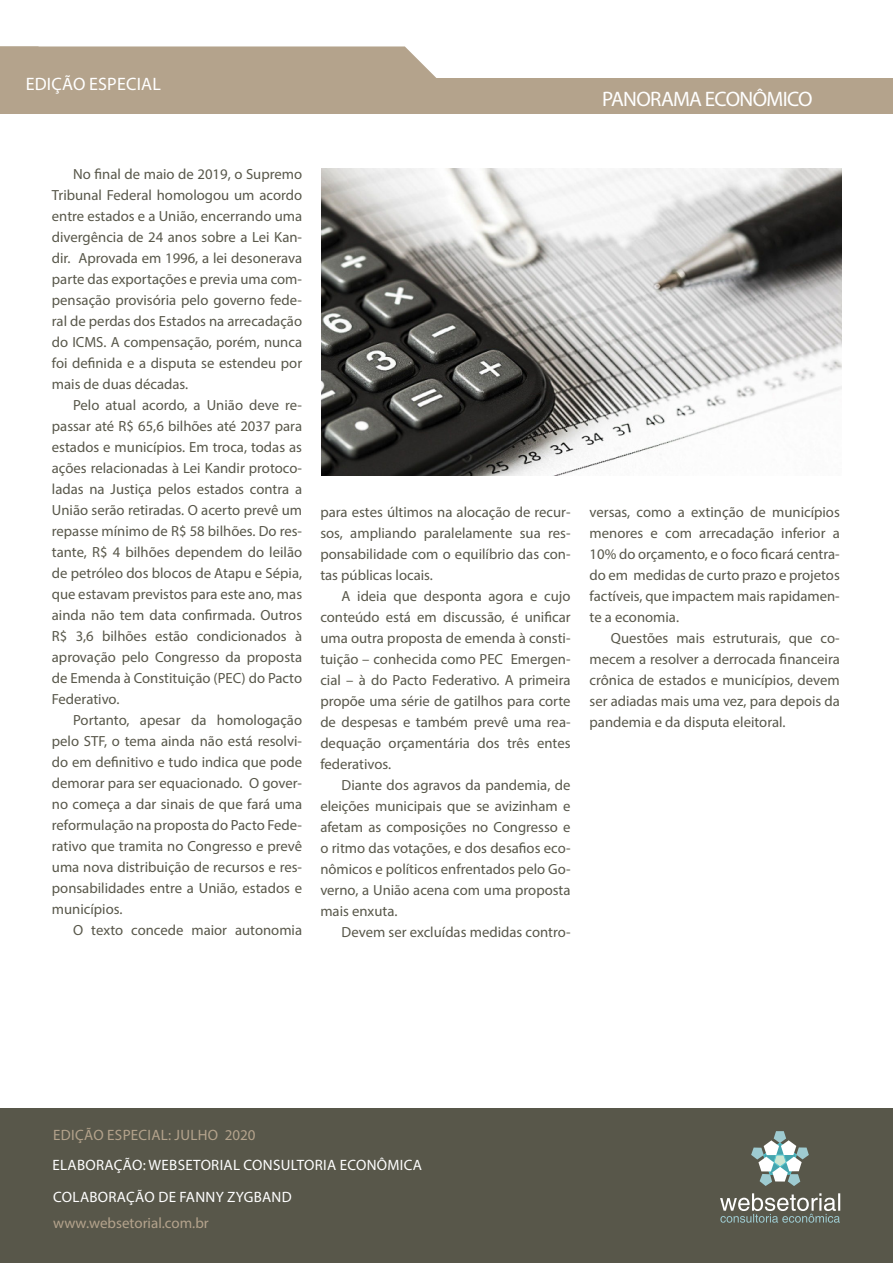
<style>
.page{position:relative;width:893px;height:1263px;background:#fff}
.page>*{position:absolute;margin:0;border:0;box-sizing:border-box;transform-origin:0 0}
.t1{font:21px "Myriad Pro";letter-spacing:-.03em;color:#fff}
.t2{font:18px "Myriad Pro";letter-spacing:.01em;color:#fff}
.t3{font:15px "Myriad Pro";letter-spacing:.02em;color:#fff}
.t4{font:15px "Myriad Pro";letter-spacing:.01em;color:#b4a38c}
.Texto{font:14.7px/21px "Myriad Pro";color:#58574a;text-align:justify}
</style>
<div class="page">
<div style="left:0;top:1108px;width:893px;height:155px;background:#58574a"></div>
<svg style="left:720px;top:1193px;width:120px;height:30px"></svg>
<svg style="left:751px;top:1131px;width:58px;height:55px"></svg>
<div style="left:0;top:78px;width:893px;height:36px;background:#b4a38c"></div>
<div style="left:0;top:46px;width:436px;height:32px;background:#b4a38c"></div>
<img style="left:321px;top:168px;width:521px;height:307px">
<p class="t2" style="left:26px;top:73px;width:137px">EDIÇÃO ESPECIAL</p>
<p class="t1" style="left:602px;top:86px;width:212px">PANORAMA ECONÔMICO</p>
<p class="Texto" style="left:52px;top:163px;width:252px;text-indent:21px">No final de maio de 2019, o Supremo Tribunal Federal homologou um acordo entre estados e a União, encerrando uma divergência de 24 anos sobre a Lei Kan&shy;dir. Aprovada em 1996, a lei desonerava parte das exportações e previa uma com&shy;pensação provisória pelo governo fede&shy;ral de perdas dos Estados na arrecadação do ICMS. A compensação, porém, nunca foi definida e a disputa se estendeu por mais de duas décadas.</p>
<p class="Texto" style="left:52px;top:394px;width:252px;text-indent:21px">Pelo atual acordo, a União deve re&shy;passar até R$ 65,6 bilhões até 2037 para estados e municípios. Em troca, todas as ações relacionadas à Lei Kandir protoco&shy;ladas na Justiça pelos estados contra a União serão retiradas. O acerto prevê um repasse mínimo de R$ 58 bilhões. Do res&shy;tante, R$ 4 bilhões dependem do leilão de petróleo dos blocos de Atapu e Sépia, que estavam previstos para este ano, mas ainda não tem data confirmada. Outros R$ 3,6 bilhões estão condicionados à aprovação pelo Congresso da proposta de Emenda à Constituição (PEC) do Pacto Federativo.</p>
<p class="Texto" style="left:52px;top:709px;width:252px;text-indent:21px">Portanto, apesar da homologação pelo STF, o tema ainda não está resolvi&shy;do em definitivo e tudo indica que pode demorar para ser equacionado. O gover&shy;no começa a dar sinais de que fará uma reformulação na proposta do Pacto Fede&shy;rativo que tramita no Congresso e prevê uma nova distribuição de recursos e res&shy;ponsabilidades entre a União, estados e municípios.</p>
<p class="Texto" style="left:73px;top:919px;width:230px">O texto concede maior autonomia</p>
<p class="Texto" style="left:320px;top:501px;width:252px">para estes últimos na alocação de recur&shy;sos, ampliando paralelamente sua res&shy;ponsabilidade com o equilíbrio das con&shy;tas públicas locais.</p>
<p class="Texto" style="left:320px;top:585px;width:252px;text-indent:21px">A ideia que desponta agora e cujo conteúdo está em discussão, é unificar uma outra proposta de emenda à consti&shy;tuição – conhecida como PEC Emergen&shy;cial – à do Pacto Federativo. A primeira propõe uma série de gatilhos para corte de despesas e também prevê uma rea&shy;dequação orçamentária dos três entes federativos.</p>
<p class="Texto" style="left:320px;top:774px;width:252px;text-indent:21px">Diante dos agravos da pandemia, de eleições municipais que se avizinham e afetam as composições no Congresso e o ritmo das votações, e dos desafios eco&shy;nômicos e políticos enfrentados pelo Go&shy;verno, a União acena com uma proposta mais enxuta.</p>
<p class="Texto" style="left:342px;top:921px;width:230px">Devem ser excluídas medidas contro-</p>
<p class="Texto" style="left:590px;top:501px;width:252px">versas, como a extinção de municípios menores e com arrecadação inferior a 10% do orçamento, e o foco ficará centra&shy;do em medidas de curto prazo e projetos factíveis, que impactem mais rapidamen&shy;te a economia.</p>
<p class="Texto" style="left:590px;top:627px;width:252px;text-indent:21px">Questões mais estruturais, que co&shy;mecem a resolver a derrocada financeira crônica de estados e municípios, devem ser adiadas mais uma vez, para depois da pandemia e da disputa eleitoral.</p>
<p class="t4" style="left:53px;top:1126px;width:204px">EDIÇÃO ESPECIAL: JULHO 2020</p>
<p class="t3" style="left:53px;top:1156px;width:371px">ELABORAÇÃO: WEBSETORIAL CONSULTORIA ECONÔMICA</p>
<p class="t3" style="left:53px;top:1187px;width:240px">COLABORAÇÃO DE FANNY ZYGBAND</p>
<p class="t4" style="left:53px;top:1214px;width:157px">www.websetorial.com.br</p>
</div>
